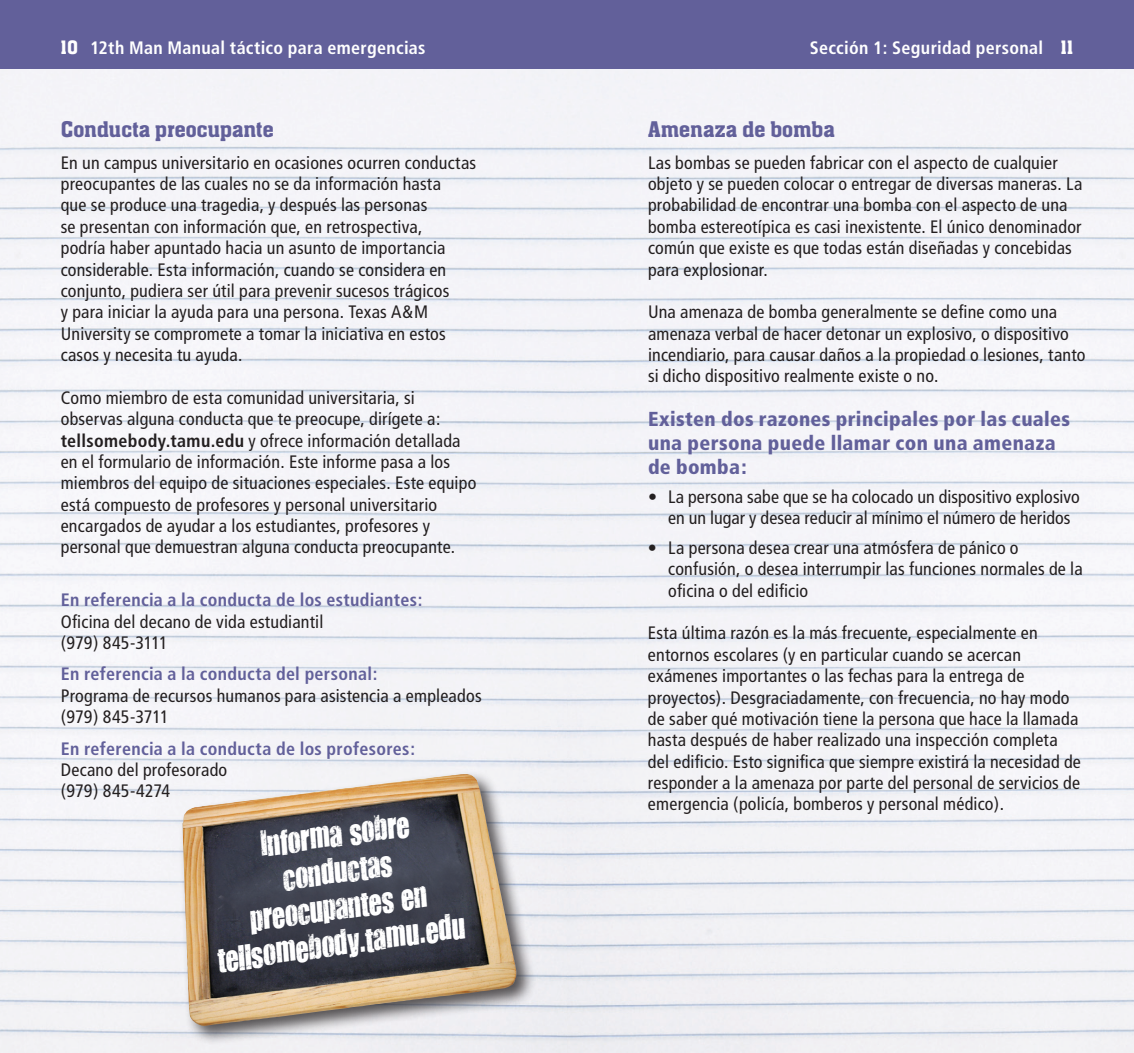
<style>
.page{position:relative;width:1134px;height:1053px;background:#fff}
.page>*{position:absolute;margin:0;border:0;box-sizing:border-box;transform-origin:0 0}
.t1{font:29.25px/36px "You Are Loved";color:#fff;text-align:center}
.t2{font:500 23.62px "Aachen Std";letter-spacing:.01em;color:#62609a}
.t3{font:900 condensed 20.25px/23.6px "Frutiger";letter-spacing:.015em;color:#62609a}
.t4{font:condensed 18px/21.4px "Frutiger";letter-spacing:.01em;color:#231f20}
.t5{font:700 condensed 18px "Frutiger";letter-spacing:.015em;color:#62609a}
.t6{font:700 condensed 18px "Frutiger";letter-spacing:.02em;color:#fff}
.s1{font-family:"Aachen Std";font-weight:500;font-stretch:normal;font-size:20.25px}
.s2{font-weight:700}
</style>
<div class="page">
<div style="left:178px;top:769px;width:358px;height:276px;background:#231f20;opacity:.75"></div>
<img style="left:183px;top:775px;width:333px;height:251px">
<div style="left:0;top:0;width:567px;height:69px;background:#62609a"></div>
<div style="left:567px;top:0;width:567px;height:69px;background:#62609a"></div>
<p class="t6" style="left:61px;top:37px;width:366px"><span class="s1">10</span> 12th Man Manual táctico para emergencias</p>
<p class="t6" style="left:810px;top:37px;width:265px">Sección 1: Seguridad personal <span class="s1">11</span></p>
<h2 class="t2" style="left:61px;top:117px;width:214px">Conducta preocupante</h2>
<p class="t4" style="left:61px;top:152px;width:417px">En un campus universitario en ocasiones ocurren conductas preocupantes de las cuales no se da información hasta<br>que se produce una tragedia, y después las personas<br>se presentan con información que, en retrospectiva,<br>podría haber apuntado hacia un asunto de importancia considerable. Esta información, cuando se considera en conjunto, pudiera ser útil para prevenir sucesos trágicos<br>y para iniciar la ayuda para una persona. Texas A&amp;M University se compromete a tomar la iniciativa en estos casos y necesita tu ayuda.</p>
<p class="t4" style="left:61px;top:387px;width:417px">Como miembro de esta comunidad universitaria, si observas alguna conducta que te preocupe, dirígete a: <span class="s2">tellsomebody.tamu.edu</span> y ofrece información detallada en el formulario de información. Este informe pasa a los miembros del equipo de situaciones especiales. Este equipo está compuesto de profesores y personal universitario encargados de ayudar a los estudiantes, profesores y personal que demuestran alguna conducta preocupante.</p>
<p class="t5" style="left:61px;top:589px;width:363px">En referencia a la conducta de los estudiantes:</p>
<p class="t4" style="left:61px;top:611px;width:264px">Oficina del decano de vida estudiantil (979) 845-3111</p>
<p class="t5" style="left:61px;top:664px;width:318px">En referencia a la conducta del personal:</p>
<p class="t4" style="left:61px;top:685px;width:422px">Programa de recursos humanos para asistencia a empleados (979) 845-3711</p>
<p class="t5" style="left:61px;top:738px;width:356px">En referencia a la conducta de los profesores:</p>
<p class="t4" style="left:61px;top:759px;width:168px">Decano del profesorado (979) 845-4274</p>
<h1 class="t1" style="left:199px;top:834px;width:251px;rotate:-8deg">Informa sobre conductas preocupantes en tellsomebody.tamu.edu</h1>
<h2 class="t2" style="left:648px;top:117px;width:188px">Amenaza de bomba</h2>
<p class="t4" style="left:648px;top:152px;width:436px">Las bombas se pueden fabricar con el aspecto de cualquier objeto y se pueden colocar o entregar de diversas maneras. La probabilidad de encontrar una bomba con el aspecto de una bomba estereotípica es casi inexistente. El único denominador común que existe es que todas están diseñadas y concebidas para explosionar.</p>
<p class="t4" style="left:648px;top:302px;width:439px">Una amenaza de bomba generalmente se define como una amenaza verbal de hacer detonar un explosivo, o dispositivo incendiario, para causar daños a la propiedad o lesiones, tanto si dicho dispositivo realmente existe o no.</p>
<p class="t3" style="left:648px;top:407px;width:424px">Existen dos razones principales por las cuales una persona puede llamar con una amenaza de bomba:</p>
<p class="t4" style="left:668px;top:486px;width:413px;text-indent:-20px">• La persona sabe que se ha colocado un dispositivo explosivo en un lugar y desea reducir al mínimo el número de heridos</p>
<p class="t4" style="left:668px;top:537px;width:416px;text-indent:-20px">• La persona desea crear una atmósfera de pánico o confusión, o desea interrumpir las funciones normales de la oficina o del edificio</p>
<p class="t4" style="left:648px;top:623px;width:434px">Esta última razón es la más frecuente, especialmente en entornos escolares (y en particular cuando se acercan exámenes importantes o las fechas para la entrega de proyectos). Desgraciadamente, con frecuencia, no hay modo de saber qué motivación tiene la persona que hace la llamada hasta después de haber realizado una inspección completa del edificio. Esto significa que siempre existirá la necesidad de responder a la amenaza por parte del personal de servicios de emergencia (policía, bomberos y personal médico).</p>
</div>
